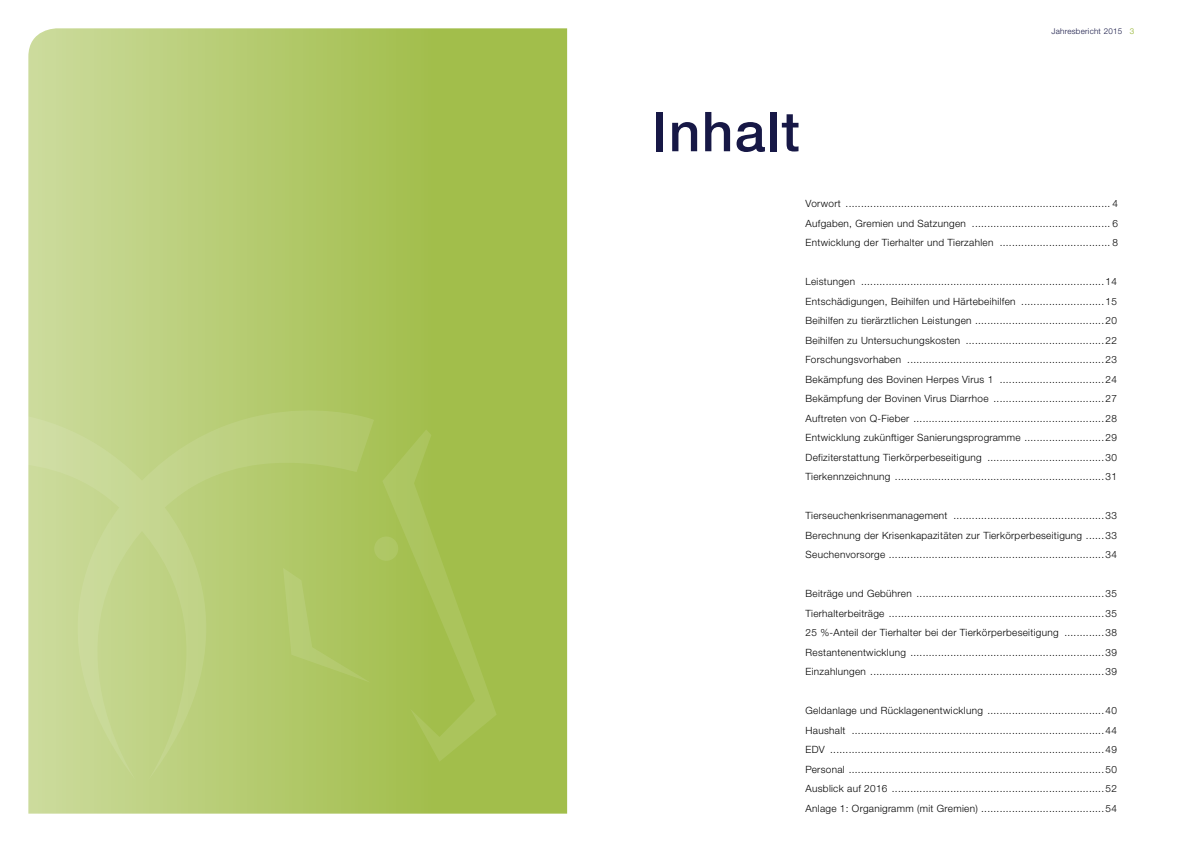
<style>
.page{position:relative;width:1191px;height:842px;background:#fff}
.page>*{position:absolute;margin:0;border:0;box-sizing:border-box;transform-origin:0 0}
.t1{font:500 55px "Hella Helvetica Neue";letter-spacing:.025em;color:#171846}
.t2{font:300 10px/19.5px "Hella Helvetica Neue";letter-spacing:.03em;color:#000;text-align:justify}
.t3{font:300 8px "Hella Helvetica Neue";letter-spacing:.03em;color:#171846}
.s1{color:#8bae1f}
</style>
<div class="page">
<svg style="left:28px;top:28px;width:539px;height:786px;background:#afc766"></svg>
<svg style="left:256px;top:397px;width:125px;height:384px;background:#afc765"></svg>
<div style="left:374px;top:536px;width:24px;height:25px;background:#afc766;border-radius:50%"></div>
<svg style="left:382px;top:429px;width:114px;height:333px;background:#a5c051"></svg>
<svg style="left:28px;top:397px;width:228px;height:384px;background:#c2d489"></svg>
<h1 class="t1" style="left:652px;top:99px;width:149px">Inhalt</h1>
<p class="t3" style="left:1051px;top:26px;width:84px">Jahresbericht 2015 <span class="s1">3</span></p>
<p class="t2" style="left:805px;top:194px;width:314px">Vorwort ...................................................................................... 4<br>Aufgaben, Gremien und Satzungen ............................................. 6<br>Entwicklung der Tierhalter und Tierzahlen .................................... 8</p>
<p class="t2" style="left:805px;top:272px;width:313px">Leistungen ............................................................................... 14<br>Entschädigungen, Beihilfen und Härtebeihilfen ........................... 15<br>Beihilfen zu tierärztlichen Leistungen .......................................... 20<br>Beihilfen zu Untersuchungskosten ............................................. 22<br>Forschungsvorhaben ................................................................ 23<br>Bekämpfung des Bovinen Herpes Virus 1 .................................. 24<br>Bekämpfung der Bovinen Virus Diarrhoe .................................... 27<br>Auftreten von Q-Fieber .............................................................. 28<br>Entwicklung zukünftiger Sanierungsprogramme .......................... 29<br>Defiziterstattung Tierkörperbeseitigung ...................................... 30<br>Tierkennzeichnung .................................................................... 31</p>
<p class="t2" style="left:805px;top:506px;width:313px">Tierseuchenkrisenmanagement ................................................. 33<br>Berechnung der Krisenkapazitäten zur Tierkörperbeseitigung ...... 33<br>Seuchenvorsorge ...................................................................... 34</p>
<p class="t2" style="left:805px;top:584px;width:313px">Beiträge und Gebühren ............................................................. 35<br>Tierhalterbeiträge ...................................................................... 35<br>25 %-Anteil der Tierhalter bei der Tierkörperbeseitigung ............. 38<br>Restantenentwicklung ............................................................... 39<br>Einzahlungen ............................................................................ 39</p>
<p class="t2" style="left:805px;top:701px;width:313px">Geldanlage und Rücklagenentwicklung ...................................... 40<br>Haushalt .................................................................................. 44<br>EDV ......................................................................................... 49<br>Personal ................................................................................... 50<br>Ausblick auf 2016 ..................................................................... 52<br>Anlage 1: Organigramm (mit Gremien) ........................................ 54</p>
</div>
